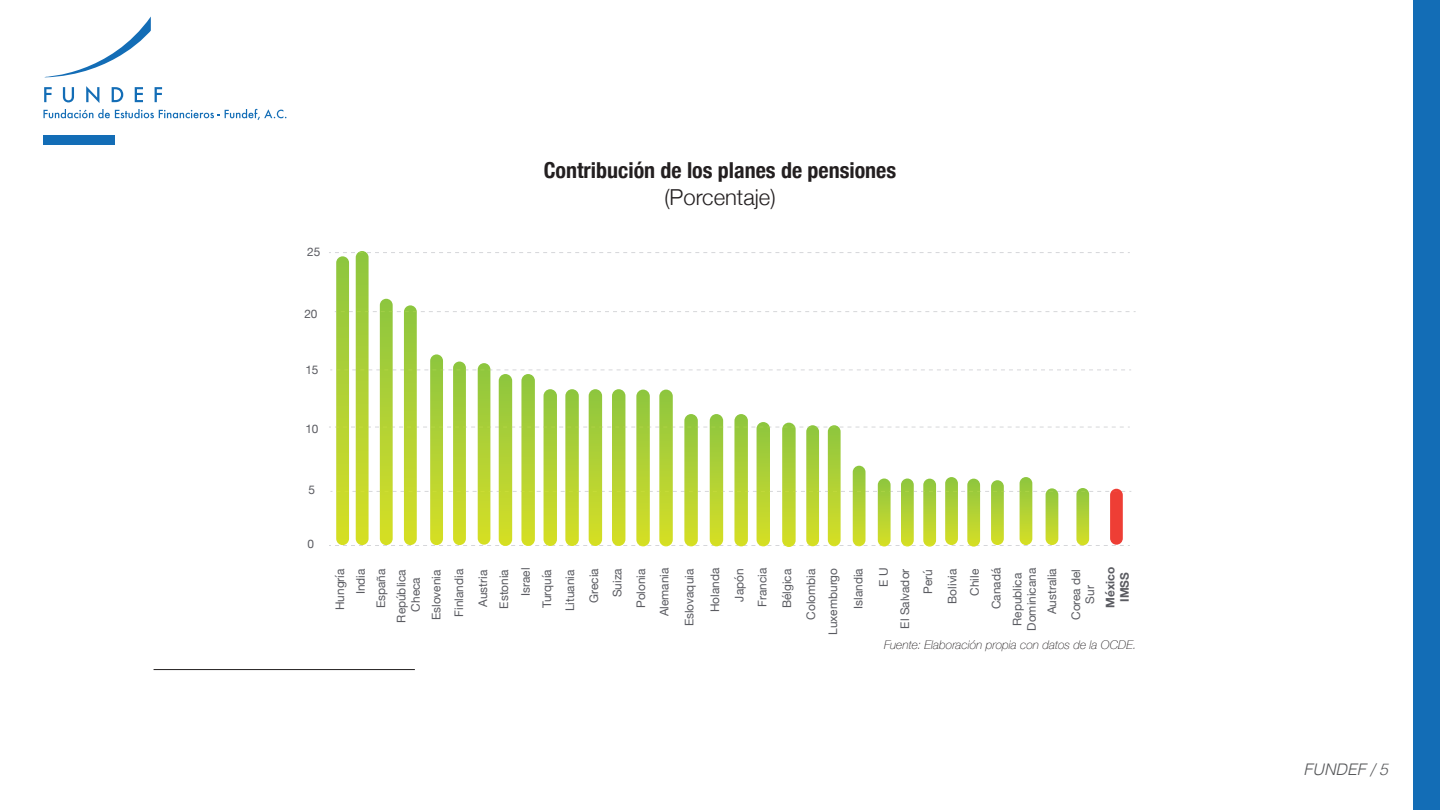
<style>
.page{position:relative;width:1440px;height:810px;background:#fff}
.page>*{position:absolute;margin:0;border:0;box-sizing:border-box;transform-origin:0 0}
.t1{font:700 condensed 22px "Helvetica Neue";color:#231f20}
.t2{font:300 22px "Helvetica Neue";color:#231f20}
.t3{font:italic 300 16px "Helvetica";color:#57585a}
.t4{font:italic 100 12px "Helvetica Neue";color:#231f20}
.t5{font:11.8px/20.4px "Helvetica Neue";color:#5a5b61;text-align:right}
.t6{font:700 11.8px "Helvetica Neue";color:#5a5b61}
</style>
<div class="page">
<svg style="left:44px;top:87px;width:8px;height:15px"></svg>
<svg style="left:63px;top:87px;width:11px;height:15px"></svg>
<svg style="left:86px;top:86px;width:13px;height:17px"></svg>
<svg style="left:112px;top:87px;width:11px;height:15px"></svg>
<svg style="left:135px;top:87px;width:8px;height:15px"></svg>
<svg style="left:155px;top:87px;width:7px;height:15px"></svg>
<svg style="left:45px;top:17px;width:106px;height:60px"></svg>
<svg style="left:43px;top:109px;width:243px;height:11px"></svg>
<div style="left:1413px;top:0;width:27px;height:810px;background:#136db6"></div>
<div style="left:43px;top:135px;width:72px;height:10px;background:#136db6"></div>
<hr style="left:154px;top:669px;width:261px;height:1px;background:#231f20">
<svg style="left:404px;top:305px;width:13px;height:240px;background:#b3d337"></svg>
<svg style="left:430px;top:354px;width:13px;height:191px;background:#b3d236"></svg>
<svg style="left:453px;top:362px;width:13px;height:183px;background:#b3d235"></svg>
<svg style="left:478px;top:363px;width:12px;height:182px;background:#b2d233"></svg>
<svg style="left:1076px;top:488px;width:13px;height:57px"></svg>
<svg style="left:1046px;top:488px;width:12px;height:57px"></svg>
<svg style="left:1020px;top:477px;width:12px;height:68px"></svg>
<svg style="left:991px;top:480px;width:13px;height:65px"></svg>
<svg style="left:967px;top:479px;width:13px;height:68px"></svg>
<svg style="left:945px;top:477px;width:13px;height:68px"></svg>
<svg style="left:923px;top:479px;width:13px;height:68px"></svg>
<svg style="left:901px;top:479px;width:13px;height:67px"></svg>
<svg style="left:878px;top:479px;width:13px;height:67px"></svg>
<svg style="left:853px;top:466px;width:13px;height:80px"></svg>
<svg style="left:828px;top:425px;width:13px;height:121px;background:#b4d339"></svg>
<svg style="left:806px;top:425px;width:13px;height:121px;background:#b4d338"></svg>
<svg style="left:782px;top:423px;width:14px;height:124px;background:#b5d33b"></svg>
<svg style="left:757px;top:422px;width:13px;height:124px;background:#b2d233"></svg>
<svg style="left:734px;top:414px;width:14px;height:132px;background:#b5d33c"></svg>
<svg style="left:710px;top:414px;width:13px;height:132px;background:#b2d233"></svg>
<svg style="left:684px;top:414px;width:14px;height:132px;background:#b5d33c"></svg>
<svg style="left:659px;top:390px;width:14px;height:156px;background:#b5d33b"></svg>
<svg style="left:636px;top:390px;width:14px;height:156px;background:#b5d33b"></svg>
<svg style="left:612px;top:389px;width:13px;height:157px;background:#b2d233"></svg>
<svg style="left:589px;top:389px;width:13px;height:157px;background:#b2d233"></svg>
<svg style="left:565px;top:389px;width:14px;height:157px;background:#b5d43c"></svg>
<svg style="left:544px;top:389px;width:13px;height:157px;background:#b2d234"></svg>
<svg style="left:521px;top:374px;width:14px;height:172px;background:#b5d33b"></svg>
<svg style="left:499px;top:374px;width:13px;height:172px;background:#b2d233"></svg>
<div style="left:1110px;top:489px;width:13px;height:56px;background:#ee3e35;border-radius:6px"></div>
<svg style="left:380px;top:299px;width:13px;height:246px;background:#b4d338"></svg>
<svg style="left:336px;top:256px;width:13px;height:289px;background:#b3d236"></svg>
<svg style="left:356px;top:251px;width:13px;height:294px;background:#b4d339"></svg>
<svg style="left:335px;top:311px;width:801px;height:1px"></svg>
<svg style="left:330px;top:369px;width:801px;height:1px"></svg>
<svg style="left:329px;top:427px;width:801px;height:1px"></svg>
<svg style="left:330px;top:491px;width:801px;height:1px"></svg>
<svg style="left:329px;top:545px;width:801px;height:1px"></svg>
<svg style="left:329px;top:252px;width:801px;height:1px"></svg>
<p class="t5" style="left:307px;top:243px;width:15px">25</p>
<h1 class="t1" style="left:544px;top:152px;width:354px">Contribución de los planes de pensiones</h1>
<h1 class="t2" style="left:664px;top:179px;width:113px">(Porcentaje)</h1>
<p class="t5" style="left:304px;top:304px;width:15px">20</p>
<p class="t5" style="left:305px;top:360px;width:15px">15</p>
<p class="t5" style="left:305px;top:420px;width:15px">10</p>
<p class="t5" style="left:309px;top:480px;width:8px">5</p>
<p class="t5" style="left:308px;top:534px;width:8px">0</p>
<p class="t5" style="left:331px;top:623px;width:55px;rotate:-90deg">Hungría<br>India<br>España<br>República</p>
<p class="t5" style="left:406px;top:620px;width:52px;text-align:center;rotate:-90deg">Checa<br>Eslovenia</p>
<p class="t5" style="left:448px;top:617px;width:49px;line-height:23.8px;rotate:-90deg">Finlandia<br>Austria</p>
<p class="t5" style="left:494px;top:609px;width:42px;line-height:21.6px;rotate:-90deg">Estonia<br>Israel<br>Turquía</p>
<p class="t5" style="left:561px;top:611px;width:43px;rotate:-90deg">Lituania</p>
<p class="t5" style="left:606px;top:616px;width:50px;line-height:23.6px;rotate:-90deg">Suiza<br>Polonia<br>Alemania</p>
<p class="t5" style="left:677px;top:626px;width:60px;line-height:25.6px;rotate:-90deg">Eslovaquia<br>Holanda</p>
<p class="t5" style="left:729px;top:607px;width:41px;line-height:22.8px;text-align:center;rotate:-90deg">Japón<br>Francia</p>
<p class="t5" style="left:776px;top:620px;width:52px;line-height:24.2px;rotate:-90deg">Bélgica<br>Colombia</p>
<p class="t5" style="left:821px;top:635px;width:69px;line-height:25.2px;rotate:-90deg">Luxemburgo<br>Islandia<br>E U</p>
<p class="t5" style="left:894px;top:629px;width:62px;line-height:23.8px;rotate:-90deg">El Salvador<br>Perú<br>Bolivia</p>
<p class="t5" style="left:965px;top:596px;width:28px;rotate:-90deg">Chile</p>
<p class="t5" style="left:987px;top:609px;width:43px;rotate:-90deg">Canadá</p>
<p class="t5" style="left:1008px;top:626px;width:55px;rotate:-90deg">Republica</p>
<p class="t5" style="left:1022px;top:631px;width:64px;rotate:-90deg">Dominicana<br>Australia</p>
<p class="t5" style="left:1069px;top:620px;width:53px;line-height:14.2px;text-align:center;rotate:-90deg">Corea del<br>Sur</p>
<p class="t6" style="left:1101px;top:608px;width:43px;rotate:-90deg">México</p>
<p class="t5" style="left:584px;top:603px;width:36px;rotate:-90deg">Grecia</p>
<p class="t6" style="left:1115px;top:602px;width:31px;rotate:-90deg">IMSS</p>
<p class="t4" style="left:884px;top:635px;width:254px">Fuente: Elaboración propia con datos de la OCDE.</p>
<h2 class="t3" style="left:1304px;top:756px;width:86px">FUNDEF / 5</h2>
</div>
